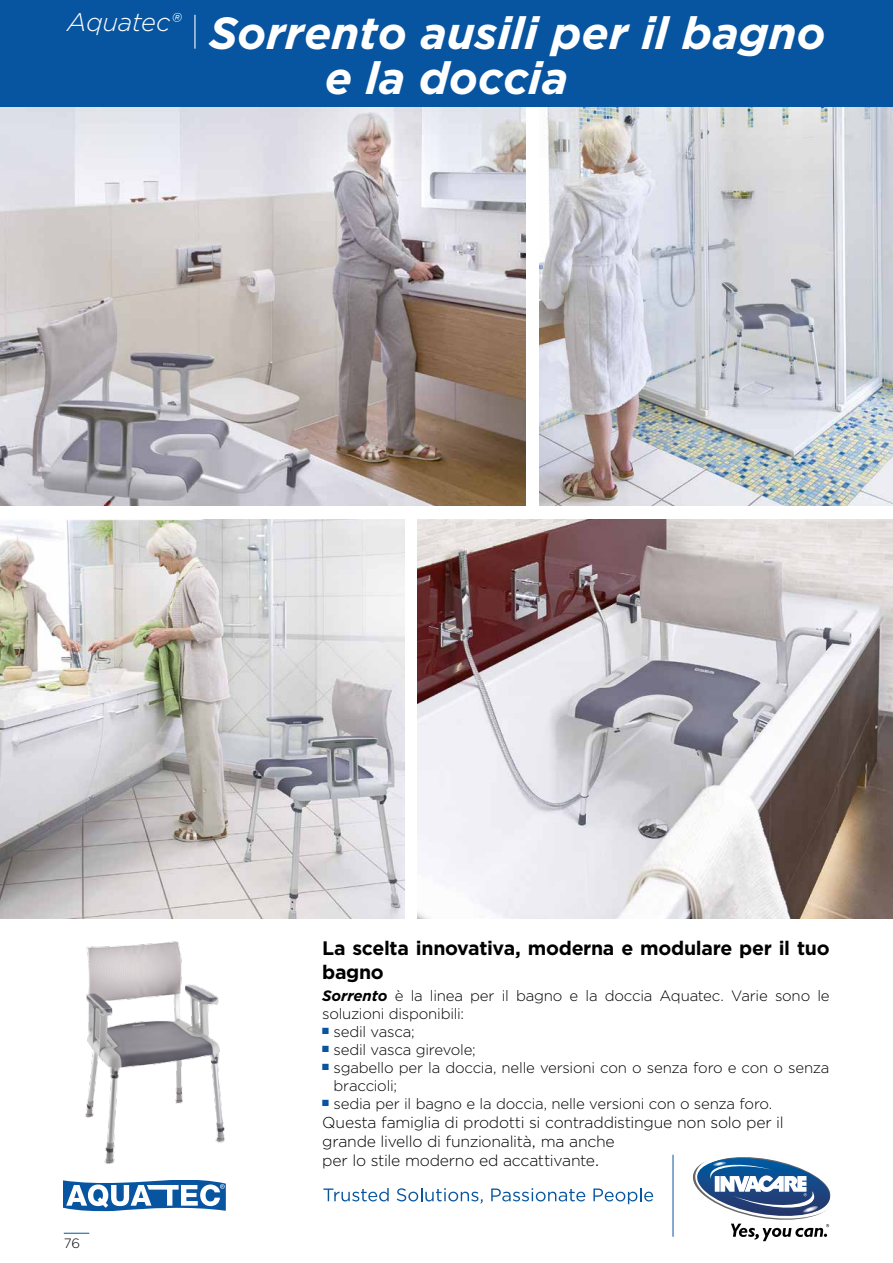
<style>
.page{position:relative;width:893px;height:1263px;background:#fff}
.page>*{position:absolute;margin:0;border:0;box-sizing:border-box;transform-origin:0 0}
.t1{font:italic 700 45px/45px "Gotham";letter-spacing:-.005em;color:#fff;text-align:center}
.t2{font:700 19.5px/23.4px "Gotham";letter-spacing:-.015em;color:#000}
.t3{font:300 15.75px/18.9px "Gotham";letter-spacing:-.015em;color:#000}
.t4{font:300 15px/18px "Gotham";letter-spacing:-.015em;color:#000}
.t5{font:300 13.5px "Gotham";color:#000}
.s1{font-weight:700;font-style:italic}
</style>
<div class="page">
<img style="left:0;top:519px;width:404px;height:400px">
<img style="left:539px;top:106px;width:354px;height:400px">
<img style="left:0;top:106px;width:525px;height:400px">
<img style="left:418px;top:519px;width:475px;height:400px">
<svg style="left:64px;top:1180px;width:162px;height:32px"></svg>
<hr style="left:673px;top:1155px;width:1px;height:82px;background:#0755a0">
<svg style="left:323px;top:1188px;width:66px;height:13px"></svg>
<svg style="left:397px;top:1188px;width:86px;height:15px"></svg>
<svg style="left:491px;top:1188px;width:94px;height:13px"></svg>
<svg style="left:593px;top:1188px;width:60px;height:16px"></svg>
<svg style="left:693px;top:1157px;width:138px;height:84px"></svg>
<img style="left:85px;top:941px;width:140px;height:223px">
<div style="left:0;top:0;width:893px;height:106px;background:#0755a0"></div>
<hr style="left:194px;top:15px;width:1px;height:34px;background:#fff">
<svg style="left:64px;top:1233px;width:25px;height:1px"></svg>
<h1 class="t1" style="left:67px;top:10px;width:760px"><sup>Aquatec®</sup> Sorrento ausili per il bagno e la doccia</h1>
<p class="t5" style="left:64px;top:1234px;width:18px">76</p>
<h2 class="t2" style="left:322px;top:937px;width:509px">La scelta innovativa, moderna e modulare per il tuo bagno</h2>
<p class="t4" style="left:322px;top:986px;width:509px"><span class="s1">Sorrento</span> è la linea per il bagno e la doccia Aquatec. Varie sono le soluzioni disponibili:</p>
<p class="t4" style="left:322px;top:1022px;width:94px"><sup>■</sup> sedil vasca;</p>
<p class="t4" style="left:322px;top:1040px;width:155px"><sup>■</sup> sedil vasca girevole;</p>
<p class="t4" style="left:334px;top:1058px;width:497px;text-indent:-11px"><sup>■</sup> sgabello per la doccia, nelle versioni con o senza foro e con o senza braccioli;</p>
<p class="t4" style="left:322px;top:1094px;width:451px"><sup>■</sup> sedia per il bagno e la doccia, nelle versioni con o senza foro.</p>
<p class="t3" style="left:322px;top:1112px;width:463px">Questa famiglia di prodotti si contraddistingue non solo per il grande livello di funzionalità, ma anche<br>per lo stile moderno ed accattivante.</p>
</div>
